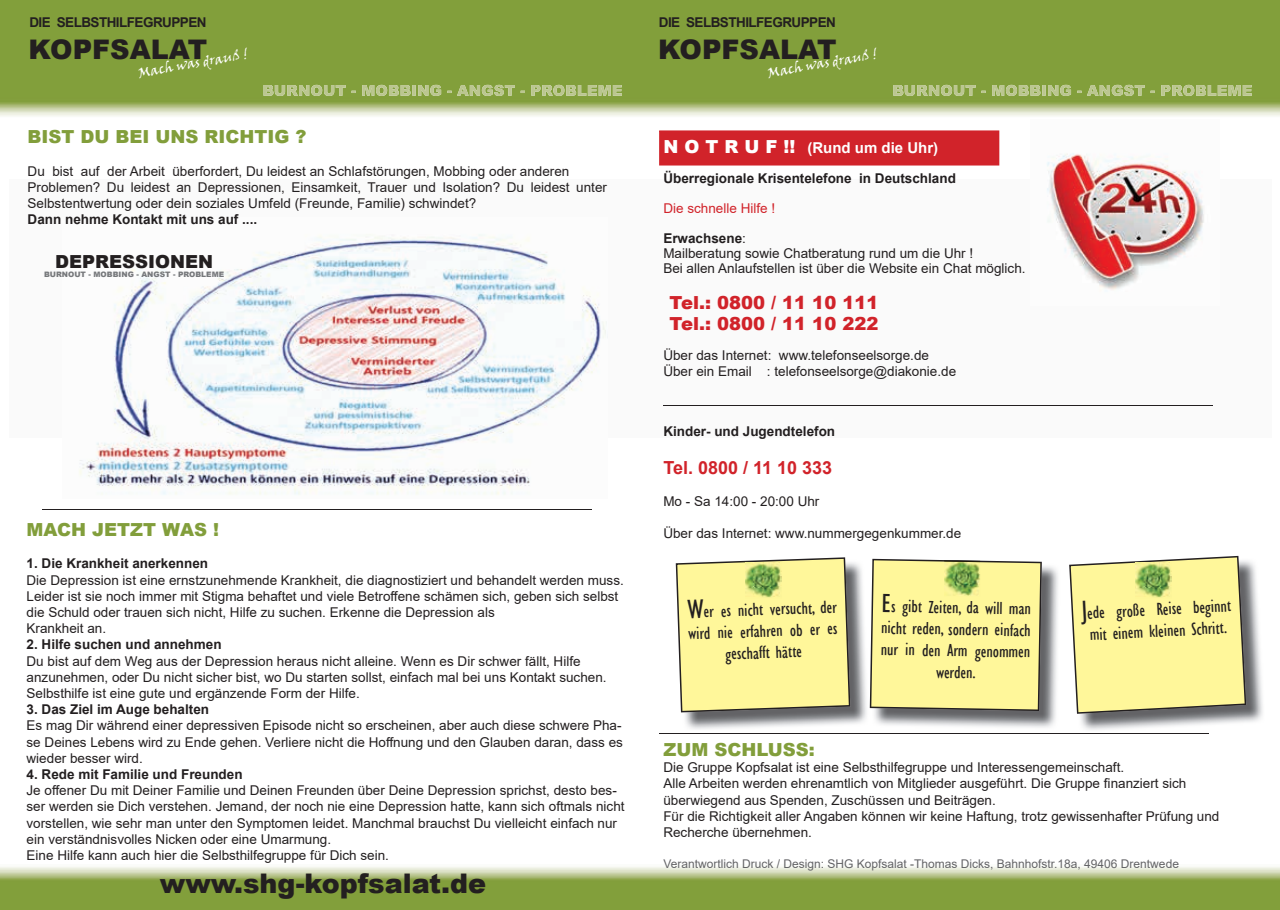
<style>
.page{position:relative;width:1280px;height:910px;background:#fff}
.page>*{position:absolute;margin:0;border:0;box-sizing:border-box;transform-origin:0 0}
.t1{font:900 27px "Arial";color:#231f20}
.t2{font:condensed 18px/21.6px "Gill Sans";color:#231f20;text-align:center}
.t3{font:900 18px "Arial";color:#829e3b}
.t4{font:900 18px/21px "Arial";color:#d1232a}
.t5{font:700 18px "Arial";color:#d1232a}
.t6{font:900 18px "Arial";color:#231f20}
.t7{font:700 15px "Arial";color:#fff}
.t8{font:13.5px/16.2px "Arial";color:#231f20}
.t9{font:700 13.5px "Arial";color:#231f20}
.t10{font:700 13.5px "Arial";letter-spacing:-.04em;color:#231f20}
.t11{font:13.5px "Viner Hand ITC";color:#fff}
.t12{font:13.5px "Arial";color:#d1232a}
.t13{font:12px "Arial";color:#636366}
.t14{font:900 7.5px "Arial";color:#76787b}
.s1{font-weight:900;font-size:18px}
.s2{font-weight:700}
.s3{font-size:27px}
</style>
<div class="page">
<div style="left:659px;top:130px;width:340px;height:36px;background:#d1232a"></div>
<img style="left:0;top:0;width:1280px;height:116px">
<img style="left:0;top:867px;width:1280px;height:43px">
<div style="left:9px;top:179px;width:1263px;height:259px;background:#fafafa"></div>
<img style="left:79px;top:239px;width:525px;height:256px">
<hr style="left:43px;top:509px;width:549px;height:1px;background:#231f20">
<img style="left:1047px;top:153px;width:157px;height:137px">
<hr style="left:663px;top:405px;width:550px;height:1px;background:#231f20">
<img style="left:874px;top:566px;width:184px;height:162px">
<img style="left:681px;top:562px;width:186px;height:167px">
<svg style="left:676px;top:557px;width:174px;height:155px;background:#f5ee9a"></svg>
<img style="left:1080px;top:561px;width:183px;height:169px">
<svg style="left:1069px;top:556px;width:177px;height:158px;background:#f1ea99"></svg>
<img style="left:745px;top:563px;width:36px;height:36px">
<svg style="left:870px;top:559px;width:172px;height:152px;background:#f0ea94"></svg>
<img style="left:944px;top:561px;width:36px;height:1px">
<img style="left:1136px;top:563px;width:36px;height:36px">
<hr style="left:659px;top:733px;width:550px;height:1px;background:#231f20">
<img style="left:264px;top:85px;width:358px;height:11px">
<img style="left:893px;top:85px;width:359px;height:11px">
<p class="t10" style="left:29px;top:13px;width:179px">DIE SELBSTHILFEGRUPPEN</p>
<h1 class="t1" style="left:29px;top:30px;width:180px">KOPFSALAT</h1>
<p class="t11" style="left:137px;top:65px;width:113px;rotate:-10deg">Mach was drauß !</p>
<h2 class="t3" style="left:28px;top:124px;width:280px">BIST DU BEI UNS RICHTIG ?</h2>
<p class="t8" style="left:28px;top:163px;width:581px">Du bist auf der Arbeit überfordert, Du leidest an Schlafstörungen, Mobbing oder anderen<br>Problemen? Du leidest an Depressionen, Einsamkeit, Trauer und Isolation? Du leidest unter<br>Selbstentwertung oder dein soziales Umfeld (Freunde, Familie) schwindet?</p>
<p class="t9" style="left:28px;top:210px;width:231px">Dann nehme Kontakt mit uns auf ....</p>
<h2 class="t6" style="left:55px;top:249px;width:159px">DEPRESSIONEN</h2>
<p class="t14" style="left:44px;top:269px;width:182px">BURNOUT - MOBBING - ANGST - PROBLEME</p>
<h2 class="t3" style="left:27px;top:516px;width:194px">MACH JETZT WAS !</h2>
<p class="t9" style="left:27px;top:554px;width:183px">1. Die Krankheit anerkennen</p>
<p class="t8" style="left:27px;top:572px;width:599px">Die Depression ist eine ernstzunehmende Krankheit, die diagnostiziert und behandelt werden muss.<br>Leider ist sie noch immer mit Stigma behaftet und viele Betroffene schämen sich, geben sich selbst die Schuld oder trauen sich nicht, Hilfe zu suchen. Erkenne die Depression als<br>Krankheit an.</p>
<p class="t9" style="left:27px;top:635px;width:197px">2. Hilfe suchen und annehmen</p>
<p class="t8" style="left:27px;top:653px;width:582px">Du bist auf dem Weg aus der Depression heraus nicht alleine. Wenn es Dir schwer fällt, Hilfe anzunehmen, oder Du nicht sicher bist, wo Du starten sollst, einfach mal bei uns Kontakt suchen.<br>Selbsthilfe ist eine gute und ergänzende Form der Hilfe.</p>
<p class="t9" style="left:27px;top:700px;width:184px">3. Das Ziel im Auge behalten</p>
<p class="t8" style="left:27px;top:717px;width:598px;text-align:justify">Es mag Dir während einer depressiven Episode nicht so erscheinen, aber auch diese schwere Pha&shy;se Deines Lebens wird zu Ende gehen. Verliere nicht die Hoffnung und den Glauben daran, dass es wieder besser wird.</p>
<p class="t9" style="left:27px;top:765px;width:218px">4. Rede mit Familie und Freunden</p>
<p class="t8" style="left:27px;top:782px;width:600px">Je offener Du mit Deiner Familie und Deinen Freunden über Deine Depression sprichst, desto bes&shy;ser werden sie Dich verstehen. Jemand, der noch nie eine Depression hatte, kann sich oftmals nicht vorstellen, wie sehr man unter den Symptomen leidet. Manchmal brauchst Du vielleicht einfach nur ein verständnisvolles Nicken oder eine Umarmung.<br>Eine Hilfe kann auch hier die Selbsthilfegruppe für Dich sein.</p>
<h1 class="t1" style="left:160px;top:863px;width:328px">www.shg-kopfsalat.de</h1>
<p class="t10" style="left:659px;top:13px;width:179px">DIE SELBSTHILFEGRUPPEN</p>
<h1 class="t1" style="left:658px;top:30px;width:180px">KOPFSALAT</h1>
<p class="t11" style="left:766px;top:65px;width:113px;rotate:-10deg">Mach was drauß !</p>
<p class="t7" style="left:663px;top:137px;width:276px"><span class="s1">N O T R U F !!</span> (Rund um die Uhr)</p>
<p class="t9" style="left:663px;top:169px;width:294px">Überregionale Krisentelefone in Deutschland</p>
<p class="t12" style="left:663px;top:199px;width:113px">Die schnelle Hilfe !</p>
<p class="t8" style="left:663px;top:231px;width:364px;line-height:15px"><span class="s2">Erwachsene</span>:<br>Mailberatung sowie Chatberatung rund um die Uhr !<br>Bei allen Anlaufstellen ist über die Website ein Chat möglich.</p>
<h2 class="t4" style="left:669px;top:292px;width:210px">Tel.: 0800 / 11 10 111<br>Tel.: 0800 / 11 10 222</h2>
<p class="t8" style="left:663px;top:347px;width:294px">Über das Internet: www.telefonseelsorge.de<br>Über ein Email : telefonseelsorge@diakonie.de</p>
<p class="t9" style="left:663px;top:422px;width:173px">Kinder- und Jugendtelefon</p>
<h2 class="t5" style="left:663px;top:455px;width:170px">Tel. 0800 / 11 10 333</h2>
<p class="t8" style="left:663px;top:493px;width:158px">Mo - Sa 14:00 - 20:00 Uhr</p>
<p class="t8" style="left:663px;top:525px;width:299px">Über das Internet: www.nummergegenkummer.de</p>
<h2 class="t2" style="left:882px;top:595px;width:151px;rotate:1deg"><span class="s3">E</span>s gibt Zeiten, da will man nicht reden, sondern einfach nur in den Arm genommen werden.</h2>
<h2 class="t2" style="left:687px;top:601px;width:151px;rotate:-2deg"><span class="s3">W</span>er es nicht versucht, der wird nie erfahren ob er es geschafft hätte</h2>
<h2 class="t2" style="left:1081px;top:602px;width:151px;rotate:-3deg"><span class="s3">J</span>ede große Reise beginnt mit einem kleinen Schritt.</h2>
<h2 class="t3" style="left:663px;top:736px;width:153px">ZUM SCHLUSS:</h2>
<p class="t8" style="left:663px;top:759px;width:558px">Die Gruppe Kopfsalat ist eine Selbsthilfegruppe und Interessengemeinschaft.<br>Alle Arbeiten werden ehrenamtlich von Mitglieder ausgeführt. Die Gruppe finanziert sich überwiegend aus Spenden, Zuschüssen und Beiträgen.<br>Für die Richtigkeit aller Angaben können wir keine Haftung, trotz gewissenhafter Prüfung und Recherche übernehmen.</p>
<p class="t13" style="left:663px;top:855px;width:517px">Verantwortlich Druck / Design: SHG Kopfsalat -Thomas Dicks, Bahnhofstr.18a, 49406 Drentwede</p>
</div>
